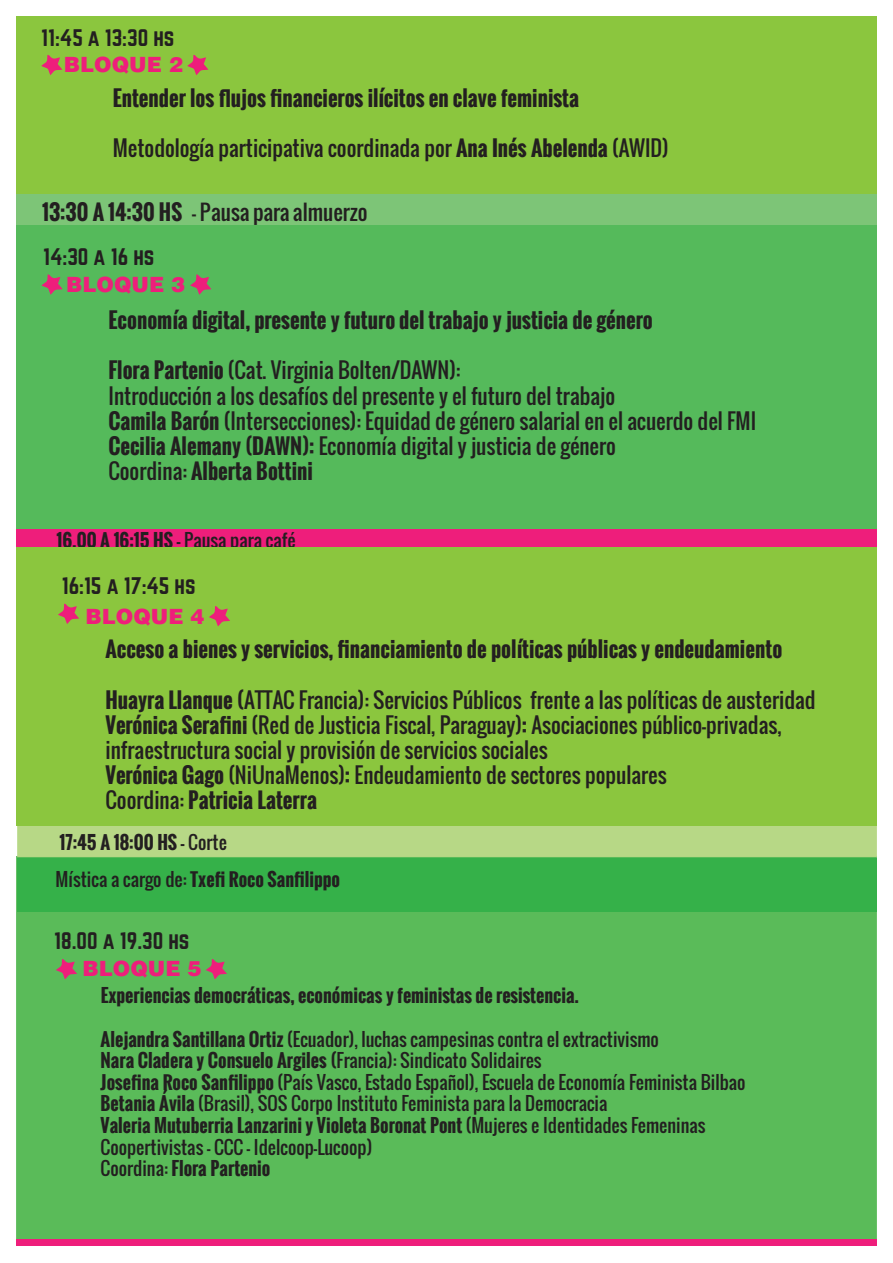
<style>
.page{position:relative;width:893px;height:1263px;background:#fff}
.page>*{position:absolute;margin:0;border:0;box-sizing:border-box;transform-origin:0 0}
.t1{font:21px/25.2px "Oswald";color:#231f20}
.t2{font:700 21px "Oswald";color:#231f20}
.t3{font:21px "Norwester";color:#231f20}
.t4{font:21px "Oswald";color:#231f20}
.t5{font:900 21px "Helvetica LT Std";color:#ee1e7b}
.t6{font:18px/21.6px "Oswald";color:#231f20}
.t7{font:700 18px "Oswald";color:#231f20}
.s1{font-weight:700}
.s2{font-weight:400}
</style>
<div class="page">
<div style="left:16px;top:519px;width:861px;height:30px;background:#ee1e7b"></div>
<div style="left:16px;top:856px;width:861px;height:383px;background:#5abb59"></div>
<svg style="left:56px;top:959px;width:21px;height:20px"></svg>
<svg style="left:206px;top:959px;width:21px;height:20px"></svg>
<div style="left:17px;top:858px;width:860px;height:54px;background:#35b149"></div>
<div style="left:16px;top:1239px;width:861px;height:7px;background:#ee1e7b"></div>
<div style="left:17px;top:825px;width:860px;height:32px;background:#b7d886"></div>
<div style="left:17px;top:547px;width:860px;height:278px;background:#8bc63e"></div>
<svg style="left:58px;top:604px;width:21px;height:20px"></svg>
<svg style="left:209px;top:606px;width:21px;height:20px"></svg>
<div style="left:16px;top:16px;width:861px;height:179px;background:#8bc63e"></div>
<div style="left:16px;top:225px;width:861px;height:304px;background:#55ba5b"></div>
<div style="left:16px;top:195px;width:861px;height:30px;background:#7dc577"></div>
<svg style="left:41px;top:274px;width:22px;height:21px"></svg>
<svg style="left:190px;top:274px;width:21px;height:21px"></svg>
<svg style="left:41px;top:55px;width:21px;height:20px"></svg>
<svg style="left:187px;top:55px;width:21px;height:20px"></svg>
<p class="t3" style="left:41px;top:28px;width:135px">11:45 A 13:30 HS</p>
<p class="t5" style="left:64px;top:51px;width:120px">BLOQUE 2</p>
<p class="t2" style="left:113px;top:82px;width:468px">Entender los flujos financieros ilícitos en clave feminista</p>
<p class="t1" style="left:113px;top:135px;width:558px">Metodología participativa coordinada por <span class="s1">Ana Inés Abelenda</span> (AWID)</p>
<p class="t4" style="left:42px;top:196px;width:327px"><span class="s1">13:30 A 14:30 HS</span> - Pausa para almuerzo</p>
<p class="t3" style="left:43px;top:247px;width:113px">14:30 A 16 HS</p>
<p class="t5" style="left:66px;top:270px;width:120px">BLOQUE 3</p>
<p class="t2" style="left:109px;top:304px;width:546px">Economía digital, presente y futuro del trabajo y justicia de género</p>
<p class="t1" style="left:108px;top:358px;width:649px"><span class="s1">Flora Partenio</span> (Cat. Virginia Bolten/DAWN):<br>Introducción a los desafíos del presente y el futuro del trabajo<br><span class="s1">Camila Barón</span> (Intersecciones): Equidad de género salarial en el acuerdo del FMI <span class="s1">Cecilia Alemany (DAWN):</span> Economía digital y justicia de género<br>Coordina: <span class="s1">Alberta Bottini</span></p>
<p class="t7" style="left:56px;top:526px;width:240px">16.00 A 16:15 HS - <span class="s2">Pausa para café</span></p>
<p class="t3" style="left:62px;top:576px;width:135px">16:15 A 17:45 HS</p>
<p class="t5" style="left:86px;top:603px;width:120px">BLOQUE 4</p>
<p class="t2" style="left:105px;top:633px;width:678px">Acceso a bienes y servicios, financiamiento de políticas públicas y endeudamiento</p>
<p class="t1" style="left:105px;top:687px;width:712px"><span class="s1">Huayra Llanque (</span>ATTAC Francia): Servicios Públicos frente a las políticas de austeridad <span class="s1">Verónica Serafini</span> (Red de Justicia Fiscal, Paraguay)<span class="s1">:</span> Asociaciones público-privadas, infraestructura social y provisión de servicios sociales<br><span class="s1">Verónica Gago</span> (NiUnaMenos)<span class="s1">:</span> Endeudamiento de sectores populares<br>Coordina: <span class="s1">Patricia Laterra</span></p>
<p class="t7" style="left:59px;top:829px;width:169px">17:45 A 18:00 HS - <span class="s2">Corte</span></p>
<p class="t7" style="left:56px;top:865px;width:286px"><span class="s2">Mística a cargo de:</span> Txefi Roco Sanfilippo</p>
<p class="t3" style="left:54px;top:930px;width:137px">18.00 A 19.30 HS</p>
<p class="t7" style="left:101px;top:982px;width:480px">Experiencias democráticas, económicas y feministas de resistencia.</p>
<p class="t6" style="left:101px;top:1028px;width:646px"><span class="s1">Alejandra Santillana Ortiz</span> (Ecuador), luchas campesinas contra el extractivismo<br><span class="s1">Nara Cladera y Consuelo Argiles (</span>Francia): Sindicato Solidaires<br><span class="s1">Josefina Roco Sanfilippo</span> (País Vasco, Estado Español), Escuela de Economía Feminista Bilbao <span class="s1">Betania Ávila</span> (Brasil), SOS Corpo Instituto Feminista para la Democracia<br><span class="s1">Valeria Mutuberria Lanzarini y Violeta Boronat Pont</span> (Mujeres e Identidades Femeninas Coopertivistas - CCC - Idelcoop-Lucoop)<br>Coordina: <span class="s1">Flora Partenio</span></p>
<p class="t5" style="left:83px;top:955px;width:120px">BLOQUE 5</p>
</div>
